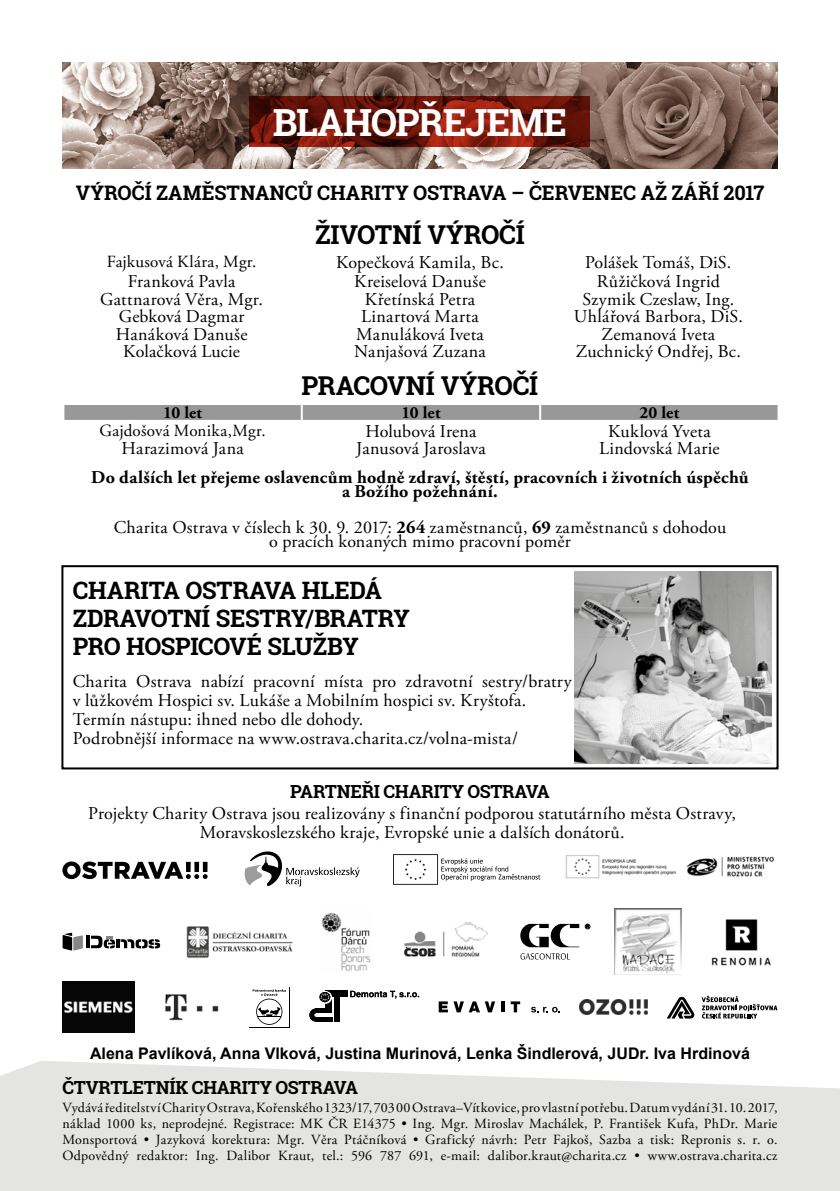
<style>
.page{position:relative;width:840px;height:1191px;background:#fff}
.page>*{position:absolute;margin:0;border:0;box-sizing:border-box;transform-origin:0 0}
.t1{font:700 37.4px "Roboto Slab";letter-spacing:-.03em;color:#fff}
.t2{font:700 26px "Roboto Slab";color:#000}
.t3{font:700 24px/28px "Roboto Slab";letter-spacing:-.01em;color:#000}
.t4{font:700 20px "Roboto Slab";color:#000}
.t5{font:18px/19.2px "Adobe Garamond Pro";letter-spacing:.01em;color:#000;text-align:center}
.t6{font:700 18px/14px "Adobe Garamond Pro";letter-spacing:.015em;color:#000;text-align:center}
.t7{font:700 18px "Roboto Slab";letter-spacing:-.01em;color:#000}
.t8{font:17px "Adobe Garamond Pro";letter-spacing:.015em;color:#000}
.t9{font:700 17px "Adobe Garamond Pro";letter-spacing:.005em;color:#000}
.t10{font:700 16px "Arial";color:#000}
.t11{font:14px/16px "Adobe Garamond Pro";letter-spacing:.025em;color:#000;text-align:justify}
.s1{font-weight:700}
</style>
<div class="page">
<div style="left:61px;top:565px;width:717px;height:204px;border:2px solid #000"></div>
<svg style="left:0;top:1061px;width:839px;height:130px;background:#e6e6e5"></svg>
<img style="left:62px;top:62px;width:715px;height:106px">
<svg style="left:249px;top:96px;width:341px;height:50px;background:#6d150a"></svg>
<svg style="left:64px;top:404px;width:714px;height:17px;background:#a5a5a5"></svg>
<svg style="left:62px;top:861px;width:145px;height:18px"></svg>
<svg style="left:244px;top:851px;width:115px;height:35px"></svg>
<img style="left:565px;top:855px;width:209px;height:24px">
<img style="left:579px;top:999px;width:68px;height:15px">
<img style="left:186px;top:926px;width:107px;height:32px">
<svg style="left:252px;top:989px;width:34px;height:6px"></svg>
<svg style="left:256px;top:998px;width:26px;height:26px"></svg>
<div style="left:257px;top:999px;width:24px;height:25px;background:#fff;border-radius:50%"></div>
<svg style="left:257px;top:1007px;width:24px;height:10px"></svg>
<svg style="left:393px;top:854px;width:147px;height:30px"></svg>
<img style="left:574px;top:571px;width:197px;height:193px">
<hr style="left:86px;top:935px;width:4px;height:13px;background:#000">
<svg style="left:91px;top:935px;width:69px;height:13px"></svg>
<svg style="left:63px;top:932px;width:20px;height:18px"></svg>
<img style="left:711px;top:919px;width:60px;height:47px">
<img style="left:62px;top:981px;width:72px;height:51px">
<img style="left:165px;top:994px;width:54px;height:27px">
<div style="left:325px;top:990px;width:22px;height:7px;background:#000"></div>
<div style="left:334px;top:995px;width:6px;height:26px;background:#000"></div>
<svg style="left:309px;top:1008px;width:7px;height:13px"></svg>
<div style="left:316px;top:1016px;width:16px;height:5px;background:#000"></div>
<div style="left:316px;top:1008px;width:16px;height:5px;background:#000"></div>
<div style="left:325px;top:999px;width:7px;height:14px;background:#000"></div>
<svg style="left:318px;top:991px;width:14px;height:12px"></svg>
<svg style="left:319px;top:992px;width:11px;height:10px"></svg>
<svg style="left:350px;top:990px;width:69px;height:8px"></svg>
<svg style="left:438px;top:1001px;width:9px;height:11px"></svg>
<svg style="left:453px;top:1001px;width:42px;height:11px"></svg>
<svg style="left:501px;top:1001px;width:3px;height:11px"></svg>
<svg style="left:510px;top:1001px;width:10px;height:11px"></svg>
<svg style="left:531px;top:1006px;width:29px;height:6px"></svg>
<img style="left:614px;top:908px;width:66px;height:66px">
<img style="left:322px;top:912px;width:49px;height:59px">
<img style="left:404px;top:922px;width:84px;height:35px">
<svg style="left:520px;top:924px;width:69px;height:23px"></svg>
<svg style="left:520px;top:953px;width:48px;height:6px"></svg>
<svg style="left:701px;top:995px;width:76px;height:23px"></svg>
<svg style="left:667px;top:996px;width:27px;height:22px"></svg>
<h1 class="t1" style="left:273px;top:96px;width:295px">blahopřejeme</h1>
<p class="t4" style="left:76px;top:179px;width:14px">VÝROČÍ</p>
<p class="t4" style="left:156px;top:179px;width:387px">zaměstnanců Charity Ostrava – ČERVENEC</p>
<p class="t4" style="left:640px;top:179px;width:44px">až ZÁŘÍ</p>
<p class="t4" style="left:723px;top:179px;width:42px">2017</p>
<h2 class="t2" style="left:315px;top:216px;width:16px">ŽIVOTNÍ</h2>
<h2 class="t2" style="left:427px;top:216px;width:18px">VÝROČÍ</h2>
<p class="t8" style="left:107px;top:251px;width:151px">Fajkusová Klára, Mgr.</p>
<p class="t5" style="left:336px;top:253px;width:169px">Kopečková Kamila, Bc.</p>
<p class="t5" style="left:585px;top:253px;width:148px">Polášek Tomáš, DiS.</p>
<p class="t5" style="left:128px;top:272px;width:109px">Franková Pavla</p>
<p class="t5" style="left:354px;top:272px;width:133px">Kreiselová Danuše</p>
<p class="t5" style="left:596px;top:272px;width:124px">Růžičková Ingrid</p>
<p class="t5" style="left:100px;top:290px;width:164px">Gattnarová Věra, Mgr.</p>
<p class="t5" style="left:364px;top:290px;width:112px">Křetínská Petra</p>
<p class="t5" style="left:582px;top:290px;width:153px">Szymik Czeslaw, Ing.</p>
<p class="t5" style="left:119px;top:307px;width:127px">Gebková Dagmar</p>
<p class="t5" style="left:361px;top:307px;width:119px">Linartová Marta</p>
<p class="t5" style="left:573px;top:307px;width:171px">Uhlářová Barbora, DiS.</p>
<p class="t5" style="left:116px;top:325px;width:133px">Hanáková Danuše</p>
<p class="t5" style="left:356px;top:325px;width:129px">Manuláková Iveta</p>
<p class="t5" style="left:601px;top:325px;width:115px">Zemanová Iveta</p>
<p class="t5" style="left:123px;top:342px;width:118px">Kolačková Lucie</p>
<p class="t5" style="left:354px;top:342px;width:133px">Nanjašová Zuzana</p>
<p class="t5" style="left:575px;top:342px;width:167px">Zuchnický Ondřej, Bc.</p>
<h2 class="t2" style="left:301px;top:368px;width:18px">PRACOVNÍ</h2>
<h2 class="t2" style="left:440px;top:368px;width:18px">VÝROČÍ</h2>
<p class="t9" style="left:163px;top:403px;width:40px">10 let</p>
<p class="t9" style="left:401px;top:403px;width:40px">10 let</p>
<p class="t9" style="left:639px;top:403px;width:41px">20 let</p>
<p class="t8" style="left:99px;top:420px;width:167px">Gajdošová Monika,Mgr.</p>
<p class="t5" style="left:365px;top:422px;width:112px">Holubová Irena</p>
<p class="t5" style="left:607px;top:422px;width:104px">Kuklová Yveta</p>
<p class="t5" style="left:121px;top:440px;width:124px">Harazimová Jana</p>
<p class="t5" style="left:356px;top:440px;width:131px">Janusová Jaroslava</p>
<p class="t5" style="left:599px;top:440px;width:122px">Lindovská Marie</p>
<p class="t6" style="left:91px;top:470px;width:658px">Do dalších let přejeme oslavencům hodně zdraví, štěstí, pracovních i životních úspěchů a Božího požehnání.</p>
<p class="t5" style="left:114px;top:521px;width:613px;line-height:14px">Charita Ostrava v číslech k 30. 9. 2017: <span class="s1">264</span> zaměstnanců, <span class="s1">69</span> zaměstnanců s dohodou o pracích konaných mimo pracovní poměr</p>
<h3 class="t3" style="left:73px;top:576px;width:338px">Charita Ostrava hledá zdravotní sestry/bratry pro hospicové služby</h3>
<p class="t5" style="left:73px;top:672px;width:500px;text-align:left">Charita Ostrava nabízí pracovní místa pro zdravotní sestry/bratry v lůžkovém Hospici sv. Lukáše a Mobilním hospici sv. Kryštofa.<br>Termín nástupu: ihned nebo dle dohody.<br>Podrobnější informace na www.ostrava.charita.cz/volna-mista/</p>
<p class="t7" style="left:290px;top:779px;width:13px">PARTNEŘI</p>
<p class="t7" style="left:383px;top:779px;width:13px">CHARITY</p>
<p class="t7" style="left:467px;top:779px;width:13px">OSTRAVA</p>
<p class="t5" style="left:88px;top:804px;width:648px">Projekty Charity Ostrava jsou realizovány s finanční podporou statutárního města Ostravy,<br>Moravskoslezského kraje, Evropské unie a dalších donátorů.</p>
<p class="t10" style="left:90px;top:1042px;width:661px">Alena Pavlíková, Anna Vlková, Justina Murinová, Lenka Šindlerová, JUDr. Iva Hrdinová</p>
<p class="t7" style="left:62px;top:1074px;width:297px">čtvrtletník charity ostrava</p>
<p class="t11" style="left:62px;top:1100px;width:716px">Vydává ředitelství Charity Ostrava, Kořenského 1323/17, 703 00 Ostrava–Vítkovice, pro vlastní potřebu. Datum vydání 31. 10. 2017, náklad 1000 ks, neprodejné. Registrace: MK ČR E14375 • Ing. Mgr. Miroslav Machálek, P. František Kufa, PhDr. Marie Monsportová • Jazyková korektura: Mgr. Věra Ptáčníková • Grafický návrh: Petr Fajkoš, Sazba a tisk: Repronis s. r. o.<br>Odpovědný redaktor: Ing. Dalibor Kraut, tel.: 596 787 691, e-mail: dalibor.kraut@charita.cz • www.ostrava.charita.cz</p>
</div>
